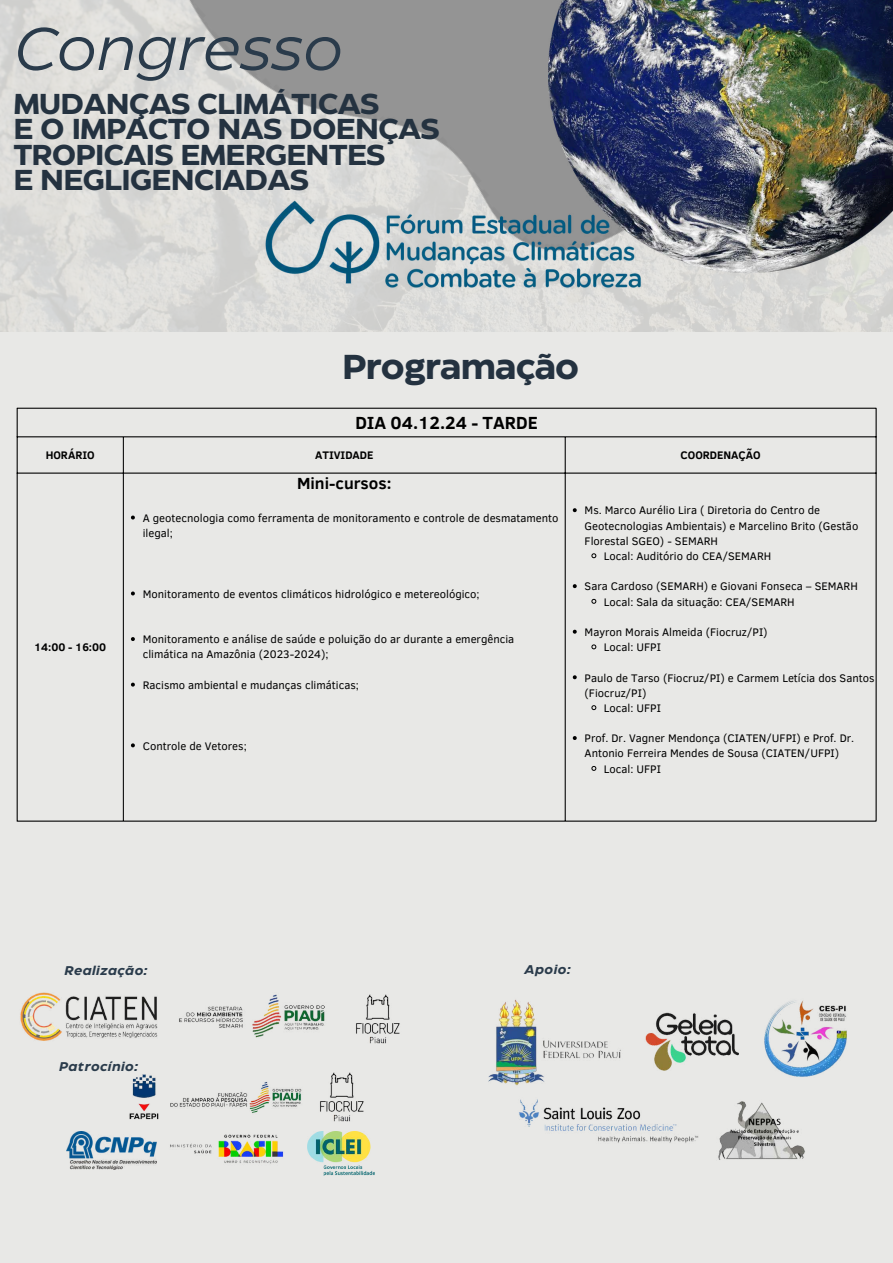
<style>
.page{position:relative;width:893px;height:1263px;background:#e8e8e6}
.page>*{position:absolute;margin:0;border:0;box-sizing:border-box;transform-origin:0 0}
.t1{font:italic 60px "Eastman Roman";color:#2a3b4b}
.t2{font:700 34.5px "Eastman Roman";letter-spacing:-.025em;color:#243240}
.t3{font:700 28.72px/25.2px "Eastman Roman";letter-spacing:-.03em;color:#243240}
.t4{font:700 18px "Clear Sans";color:#000}
.t5{font:700 16.5px "Clear Sans";color:#000}
.t6{font:italic 700 12.6px "Eastman Roman";letter-spacing:.035em;color:#2a3b4b}
.t7{font:11.25px/15.1px "Clear Sans";color:#000}
.t8{font:700 11.25px "Clear Sans";color:#000}
</style>
<div class="page">
<img style="left:0;top:0;width:893px;height:332px">
<img style="left:548px;top:0;width:345px;height:273px">
<svg style="left:131px;top:516px;width:4px;height:3px"></svg>
<svg style="left:131px;top:591px;width:4px;height:4px"></svg>
<svg style="left:131px;top:637px;width:4px;height:4px"></svg>
<svg style="left:131px;top:683px;width:4px;height:4px"></svg>
<svg style="left:131px;top:743px;width:4px;height:4px"></svg>
<svg style="left:573px;top:508px;width:4px;height:4px"></svg>
<svg style="left:591px;top:553px;width:5px;height:5px"></svg>
<svg style="left:573px;top:584px;width:4px;height:4px"></svg>
<svg style="left:591px;top:599px;width:5px;height:5px"></svg>
<svg style="left:573px;top:630px;width:4px;height:4px"></svg>
<svg style="left:591px;top:644px;width:5px;height:5px"></svg>
<svg style="left:573px;top:675px;width:4px;height:4px"></svg>
<svg style="left:591px;top:705px;width:5px;height:5px"></svg>
<svg style="left:573px;top:736px;width:4px;height:4px"></svg>
<svg style="left:591px;top:766px;width:5px;height:5px"></svg>
<hr style="left:17px;top:408px;width:1px;height:413px;background:#000">
<hr style="left:123px;top:437px;width:1px;height:384px;background:#000">
<hr style="left:565px;top:437px;width:1px;height:384px;background:#000">
<hr style="left:875px;top:408px;width:1px;height:413px;background:#000">
<hr style="left:17px;top:408px;width:859px;height:1px;background:#000">
<hr style="left:17px;top:437px;width:859px;height:1px;background:#000">
<hr style="left:17px;top:473px;width:859px;height:1px;background:#000">
<hr style="left:17px;top:821px;width:859px;height:1px;background:#000">
<img style="left:20px;top:992px;width:138px;height:49px">
<img style="left:645px;top:1012px;width:94px;height:44px">
<img style="left:519px;top:1054px;width:188px;height:89px">
<img style="left:129px;top:1074px;width:173px;height:46px">
<img style="left:66px;top:1131px;width:72px;height:38px">
<img style="left:138px;top:1102px;width:170px;height:62px">
<img style="left:308px;top:1140px;width:66px;height:36px">
<img style="left:764px;top:1001px;width:83px;height:76px">
<img style="left:179px;top:994px;width:146px;height:44px">
<img style="left:718px;top:1101px;width:87px;height:59px">
<img style="left:356px;top:994px;width:44px;height:50px">
<img style="left:306px;top:1072px;width:63px;height:68px">
<img style="left:248px;top:157px;width:411px;height:154px">
<img style="left:488px;top:999px;width:148px;height:91px">
<h1 class="t1" style="left:13px;top:26px;width:331px">Congresso</h1>
<h3 class="t3" style="left:13px;top:93px;width:428px">MUDANÇAS CLIMÁTICAS<br>E O IMPACTO NAS DOENÇAS<br>TROPICAIS EMERGENTES<br>E NEGLIGENCIADAS</h3>
<h2 class="t2" style="left:342px;top:354px;width:239px">Programação</h2>
<h3 class="t4" style="left:355px;top:410px;width:184px">DIA 04.12.24 - TARDE</h3>
<p class="t8" style="left:46px;top:447px;width:50px">HORÁRIO</p>
<p class="t8" style="left:315px;top:447px;width:60px">ATIVIDADE</p>
<p class="t8" style="left:680px;top:447px;width:82px">COORDENAÇÃO</p>
<p class="t8" style="left:34px;top:639px;width:73px">14:00 - 16:00</p>
<h3 class="t5" style="left:297px;top:471px;width:96px">Mini-cursos:</h3>
<p class="t7" style="left:143px;top:510px;width:417px">A geotecnologia como ferramenta de monitoramento e controle de desmatamento ilegal;</p>
<p class="t7" style="left:143px;top:586px;width:338px">Monitoramento de eventos climáticos hidrológico e metereológico;</p>
<p class="t7" style="left:143px;top:631px;width:373px">Monitoramento e análise de saúde e poluição do ar durante a emergência climática na Amazônia (2023-2024);</p>
<p class="t7" style="left:143px;top:677px;width:218px">Racismo ambiental e mudanças climáticas;</p>
<p class="t7" style="left:143px;top:737px;width:105px">Controle de Vetores;</p>
<p class="t7" style="left:584px;top:502px;width:237px">Ms. Marco Aurélio Lira ( Diretoria do Centro de</p>
<p class="t7" style="left:584px;top:517px;width:275px">Geotecnologias Ambientais) e Marcelino Brito (Gestão</p>
<p class="t7" style="left:584px;top:533px;width:135px">Florestal SGEO) - SEMARH</p>
<p class="t7" style="left:604px;top:548px;width:169px">Local: Auditório do CEA/SEMARH</p>
<p class="t7" style="left:604px;top:578px;width:256px;text-indent:-19px">Sara Cardoso (SEMARH) e Giovani Fonseca – SEMARH<br>Local: Sala da situação: CEA/SEMARH</p>
<p class="t7" style="left:604px;top:624px;width:165px;text-indent:-19px">Mayron Morais Almeida (Fiocruz/PI)<br>Local: UFPI</p>
<p class="t7" style="left:584px;top:669px;width:291px">Paulo de Tarso (Fiocruz/PI) e Carmem Letícia dos Santos</p>
<p class="t7" style="left:584px;top:684px;width:63px">(Fiocruz/PI)</p>
<p class="t7" style="left:604px;top:700px;width:59px">Local: UFPI</p>
<p class="t7" style="left:584px;top:730px;width:271px">Prof. Dr. Vagner Mendonça (CIATEN/UFPI) e Prof. Dr.</p>
<p class="t7" style="left:584px;top:745px;width:256px">Antonio Ferreira Mendes de Sousa (CIATEN/UFPI)</p>
<p class="t7" style="left:604px;top:760px;width:59px">Local: UFPI</p>
<p class="t6" style="left:64px;top:965px;width:84px">Realização:</p>
<p class="t6" style="left:524px;top:964px;width:47px">Apoio:</p>
<p class="t6" style="left:59px;top:1062px;width:80px">Patrocínio:</p>
</div>
